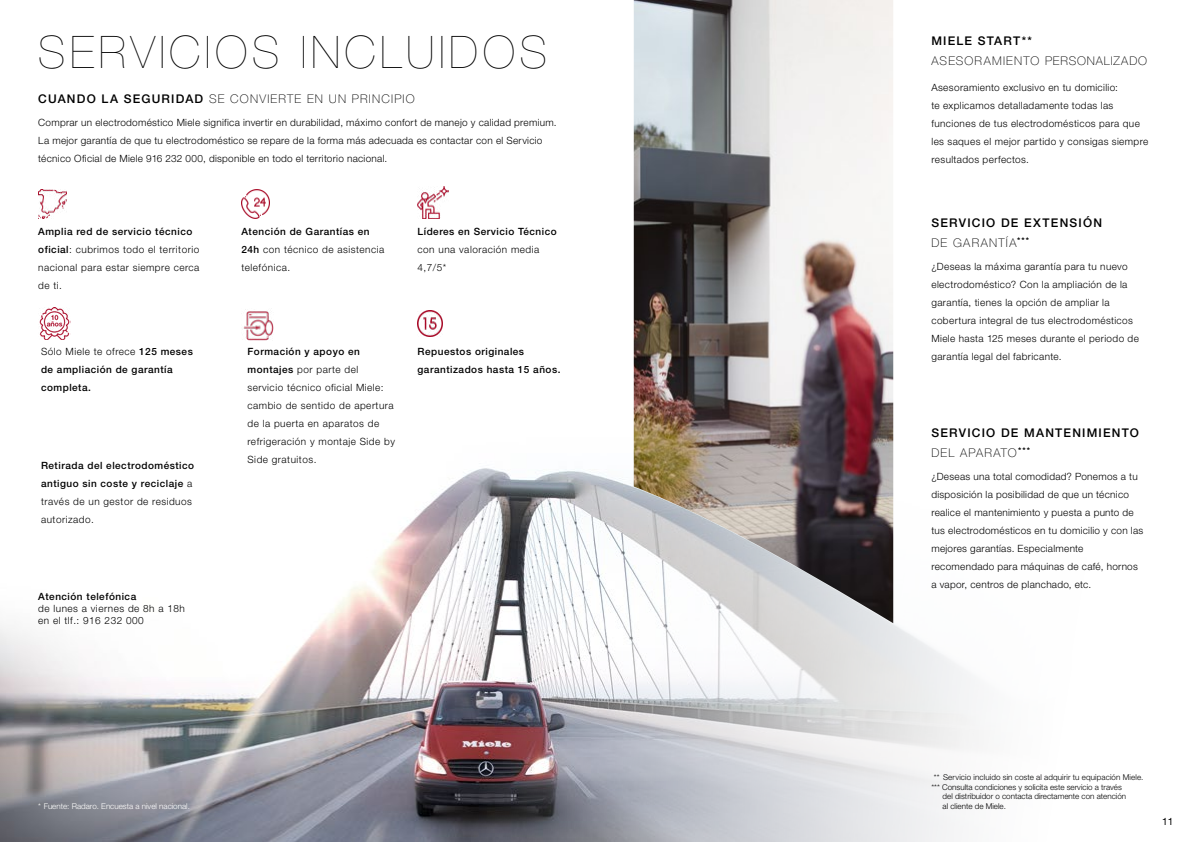
<style>
.page{position:relative;width:1191px;height:842px;background:#fff}
.page>*{position:absolute;margin:0;border:0;box-sizing:border-box;transform-origin:0 0}
.t1{font:200 44.9px "Helvetica Neue LT Std";letter-spacing:.1em;color:#000}
.t2{font:500 12px/20px "Helvetica Neue LT Std";letter-spacing:.1em;color:#000}
.t3{font:100 12px "Helvetica Neue LT Std";letter-spacing:.1em;color:#000}
.t4{font:100 12px "Helvetica Neue LT Std";letter-spacing:.075em;color:#000}
.t5{font:300 10px/18px "Helvetica Neue LT Std";letter-spacing:.035em;color:#000}
.t6{font:500 10px/18px "Helvetica Neue LT Std";letter-spacing:.05em;color:#000}
.t7{font:10px "Helvetica Neue LT Std";color:#000}
.t8{font:300 8px "Helvetica Neue LT Std";color:#000}
.t9{font:300 8px "Helvetica Neue LT Std";color:#fff}
.s1{font-weight:500}
.s2{font-weight:300}
.s3{font-weight:100}
</style>
<div class="page">
<img style="left:0;top:421px;width:979px;height:421px">
<img style="left:634px;top:0;width:259px;height:623px">
<img style="left:417px;top:310px;width:26px;height:26px">
<img style="left:241px;top:190px;width:29px;height:28px">
<img style="left:38px;top:190px;width:29px;height:28px">
<img style="left:417px;top:187px;width:32px;height:31px">
<img style="left:39px;top:307px;width:31px;height:32px">
<img style="left:243px;top:309px;width:31px;height:32px">
<h1 class="t1" style="left:38px;top:26px;width:510px">SERVICIOS INCLUIDOS</h1>
<p class="t3" style="left:38px;top:92px;width:378px"><span class="s1">CUANDO LA SEGURIDAD</span> SE CONVIERTE EN UN PRINCIPIO</p>
<p class="t5" style="left:38px;top:113px;width:520px">Comprar un electrodoméstico Miele significa invertir en durabilidad, máximo confort de manejo y calidad premium.<br>La mejor garantía de que tu electrodoméstico se repare de la forma más adecuada es contactar con el Servicio técnico Oficial de Miele 916 232 000, disponible en todo el territorio nacional.</p>
<p class="t5" style="left:38px;top:222px;width:163px"><span class="s1">Amplia red de servicio técnico oficial</span>: cubrimos todo el territorio nacional para estar siempre cerca de ti.</p>
<p class="t6" style="left:41px;top:342px;width:153px"><span class="s2">Sólo Miele te ofrece</span> 125 meses de ampliación de garantía completa.</p>
<p class="t6" style="left:41px;top:456px;width:155px">Retirada del electrodoméstico antiguo sin coste y reciclaje <span class="s2">a través de un gestor de residuos autorizado.</span></p>
<p class="t6" style="left:38px;top:587px;width:99px">Atención telefónica</p>
<p class="t5" style="left:38px;top:602px;width:148px;line-height:12px">de lunes a viernes de 8h a 18h en el tlf.: 916 232 000</p>
<p class="t5" style="left:241px;top:222px;width:144px"><span class="s1">Atención de Garantías en<br>24h</span> con técnico de asistencia telefónica.</p>
<p class="t6" style="left:417px;top:222px;width:141px">Líderes en Servicio Técnico</p>
<p class="t5" style="left:417px;top:240px;width:123px">con una valoración media<br>4,7/5*</p>
<p class="t5" style="left:247px;top:342px;width:149px"><span class="s1">Formación y apoyo en montajes</span> por parte del servicio técnico oficial Miele: cambio de sentido de apertura de la puerta en aparatos de refrigeración y montaje Side by<br>Side gratuitos.</p>
<p class="t6" style="left:417px;top:342px;width:144px">Repuestos originales garantizados hasta 15 años.</p>
<p class="t2" style="left:931px;top:30px;width:102px">MIELE START**</p>
<p class="t4" style="left:931px;top:53px;width:217px">ASESORAMIENTO PERSONALIZADO</p>
<p class="t5" style="left:931px;top:78px;width:218px">Asesoramiento exclusivo en tu domicilio:<br>te explicamos detalladamente todas las funciones de tus electrodomésticos para que les saques el mejor partido y consigas siempre resultados perfectos.</p>
<p class="t2" style="left:931px;top:212px;width:172px">SERVICIO DE EXTENSIÓN<br><span class="s3">DE GARANTÍA</span><sup>***</sup></p>
<p class="t5" style="left:931px;top:257px;width:209px">¿Deseas la máxima garantía para tu nuevo electrodoméstico? Con la ampliación de la garantía, tienes la opción de ampliar la cobertura integral de tus electrodomésticos Miele hasta 125 meses durante el periodo de garantía legal del fabricante.</p>
<p class="t2" style="left:931px;top:423px;width:209px">SERVICIO DE MANTENIMIENTO<br><span class="s3">DEL APARATO</span><sup>***</sup></p>
<p class="t5" style="left:931px;top:467px;width:213px">¿Deseas una total comodidad? Ponemos a tu disposición la posibilidad de que un técnico realice el mantenimiento y puesta a punto de tus electrodomésticos en tu domicilio y con las mejores garantías. Especialmente recomendado para máquinas de café, hornos a vapor, centros de planchado, etc.</p>
<p class="t8" style="left:933px;top:772px;width:211px">** Servicio incluido sin coste al adquirir tu equipación Miele.</p>
<p class="t8" style="left:931px;top:782px;width:192px">*** Consulta condiciones y solicita este servicio a través</p>
<p class="t8" style="left:942px;top:792px;width:185px">del distribuidor o contacta directamente con atención</p>
<p class="t9" style="left:38px;top:801px;width:153px">* Fuente: Radaro. Encuesta a nivel nacional.</p>
<p class="t8" style="left:942px;top:801px;width:65px">al cliente de Miele.</p>
<p class="t7" style="left:1162px;top:815px;width:13px">11</p>
</div>
